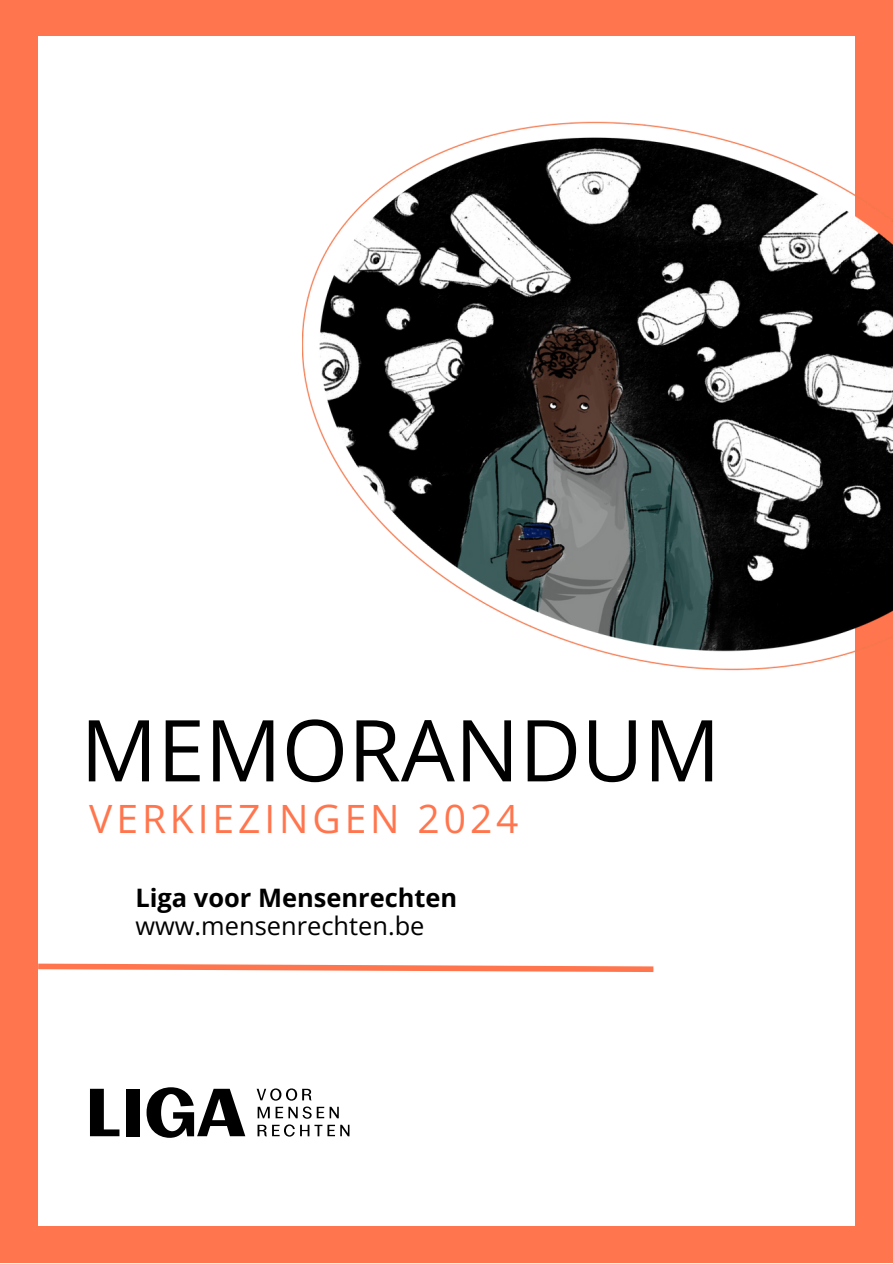
<style>
.page{position:relative;width:893px;height:1264px;background:#fff}
.page>*{position:absolute;margin:0;border:0;box-sizing:border-box;transform-origin:0 0}
.t1{font:85.35px "Open Sans";color:#000}
.t2{font:39px "Open Sans";letter-spacing:.1em;color:#ff764e}
.t3{font:700 25.5px "Open Sans";color:#000}
.t4{font:25.5px "Open Sans";color:#000}
</style>
<div class="page">
<div style="left:0;top:0;width:892px;height:1262px;background:#ff764e"></div>
<div style="left:38px;top:36px;width:816px;height:1189px;background:#fff"></div>
<svg style="left:38px;top:963px;width:616px;height:9px"></svg>
<svg style="left:256px;top:1088px;width:55px;height:12px"></svg>
<svg style="left:257px;top:1106px;width:54px;height:12px"></svg>
<svg style="left:317px;top:1106px;width:22px;height:12px"></svg>
<svg style="left:257px;top:1124px;width:92px;height:12px"></svg>
<svg style="left:90px;top:1088px;width:29px;height:48px"></svg>
<div style="left:126px;top:1088px;width:14px;height:48px;background:#000"></div>
<svg style="left:146px;top:1087px;width:99px;height:50px"></svg>
<img style="left:302px;top:36px;width:590px;height:853px">
<p class="t1" style="left:80px;top:690px;width:641px">MEMORANDUM</p>
<p class="t2" style="left:89px;top:791px;width:431px">VERKIEZINGEN 2024</p>
<p class="t3" style="left:135px;top:880px;width:323px">Liga voor Mensenrechten</p>
<p class="t4" style="left:135px;top:908px;width:290px">www.mensenrechten.be</p>
</div>
